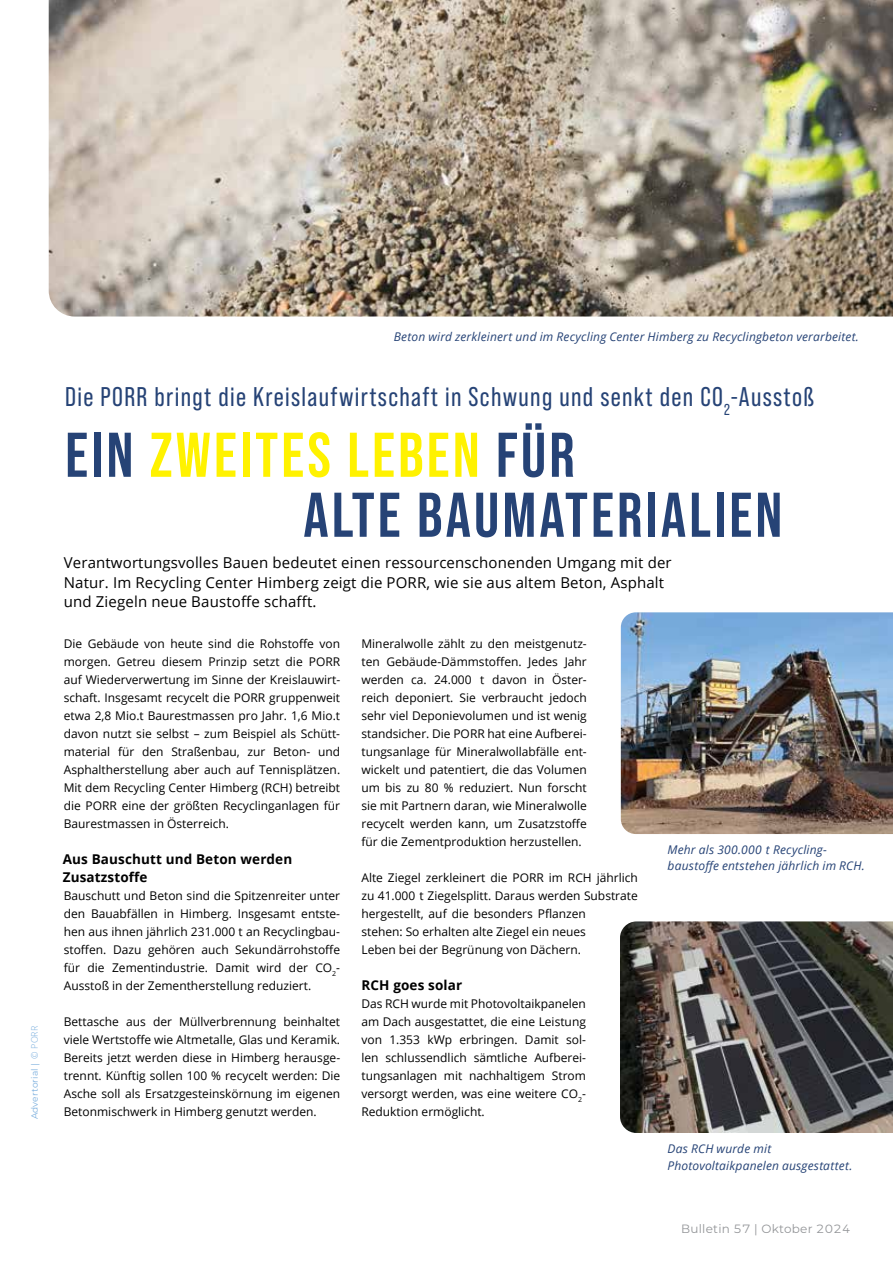
<style>
.page{position:relative;width:893px;height:1263px;background:#fff}
.page>*{position:absolute;margin:0;border:0;box-sizing:border-box;transform-origin:0 0}
.t1{font:63px/60px "Bebas Neue";letter-spacing:.05em;color:#264376}
.t2{font:27px "Bebas Neue Pro";letter-spacing:.05em;color:#264376}
.t3{font:15px/19.5px "Open Sans";letter-spacing:.01em;color:#000}
.t4{font:700 13.5px/18px "Open Sans";letter-spacing:.01em;color:#000}
.t5{font:12px/18px "Open Sans";color:#000;text-align:justify}
.t6{font:italic 12px/16.5px "Open Sans";letter-spacing:.015em;color:#264376}
.t7{font:12px "Montserrat";letter-spacing:.02em;color:#939598}
.t8{font:9px "Montserrat";letter-spacing:.02em;color:#7bafde}
.s1{font-family:"Open Sans";font-weight:300}
.s2{color:#fff200}
</style>
<div class="page">
<img style="left:49px;top:0;width:844px;height:316px">
<img style="left:621px;top:612px;width:272px;height:222px">
<img style="left:620px;top:921px;width:273px;height:212px">
<p class="t8" style="left:29px;top:1119px;width:95px;rotate:-90deg">Advertorial | <span class="s1">© PORR</span></p>
<p class="t6" style="left:394px;top:328px;width:467px">Beton wird zerkleinert und im Recycling Center Himberg zu Recyclingbeton verarbeitet.</p>
<h2 class="t2" style="left:65px;top:382px;width:750px">Die PORR bringt die Kreislaufwirtschaft in Schwung und senkt den CO<sub>2</sub>-Ausstoß</h2>
<h1 class="t1" style="left:303px;top:424px;width:480px;text-indent:-238px">EIN <span class="s2">ZWEITES LEBEN</span> FÜR<br>ALTE BAUMATERIALIEN</h1>
<p class="t3" style="left:64px;top:553px;width:609px">Verantwortungsvolles Bauen bedeutet einen ressourcenschonenden Umgang mit der<br>Natur. Im Recycling Center Himberg zeigt die PORR, wie sie aus altem Beton, Asphalt und Ziegeln neue Baustoffe schafft.</p>
<p class="t5" style="left:64px;top:634px;width:278px">Die Gebäude von heute sind die Rohstoffe von morgen. Getreu diesem Prinzip setzt die PORR auf Wiederverwertung im Sinne der Kreislauwirt&shy;schaft. Insgesamt recycelt die PORR gruppenweit etwa 2,8 Mio.t Baurestmassen pro Jahr. 1,6 Mio.t davon nutzt sie selbst – zum Beispiel als Schütt&shy;material für den Straßenbau, zur Beton- und Asphaltherstellung aber auch auf Tennisplätzen.<br>Mit dem Recycling Center Himberg (RCH) betreibt die PORR eine der größten Recyclinganlagen für Baurestmassen in Österreich.</p>
<p class="t5" style="left:361px;top:634px;width:227px">Mineralwolle zählt zu den meistgenutz&shy;ten Gebäude-Dämmstoffen. Jedes Jahr werden ca. 24.000 t davon in Öster&shy;reich deponiert. Sie verbraucht jedoch sehr viel Deponievolumen und ist wenig standsicher. Die PORR hat eine Aufberei&shy;tungsanlage für Mineralwollabfälle ent&shy;wickelt und patentiert, die das Volumen um bis zu 80 % reduziert. Nun forscht sie mit Partnern daran, wie Mineralwolle recycelt werden kann, um Zusatzstoffe für die Zementproduktion herzustellen.</p>
<p class="t5" style="left:361px;top:868px;width:278px;text-align:left">Alte Ziegel zerkleinert die PORR im RCH jährlich zu 41.000 t Ziegelsplitt. Daraus werden Substrate hergestellt, auf die besonders Pflanzen<br>stehen: So erhalten alte Ziegel ein neues<br>Leben bei der Begrünung von Dächern.</p>
<p class="t6" style="left:668px;top:841px;width:199px">Mehr als 300.000 t Recycling&shy;baustoffe entstehen jährlich im RCH.</p>
<p class="t4" style="left:63px;top:850px;width:231px">Aus Bauschutt und Beton werden<br>Zusatzstoffe</p>
<p class="t5" style="left:64px;top:886px;width:278px">Bauschutt und Beton sind die Spitzenreiter unter den Bauabfällen in Himberg. Insgesamt entste&shy;hen aus ihnen jährlich 231.000 t an Recyclingbau&shy;stoffen. Dazu gehören auch Sekundärrohstoffe für die Zementindustrie. Damit wird der CO<sub>2</sub>- Ausstoß in der Zementherstellung reduziert.</p>
<p class="t5" style="left:64px;top:1012px;width:278px">Bettasche aus der Müllverbrennung beinhaltet viele Wertstoffe wie Altmetalle, Glas und Keramik.<br>Bereits jetzt werden diese in Himberg herausge&shy;trennt. Künftig sollen 100 % recycelt werden: Die Asche soll als Ersatzgesteinskörnung im eigenen Betonmischwerk in Himberg genutzt werden.</p>
<p class="t4" style="left:361px;top:976px;width:102px">RCH goes solar</p>
<p class="t5" style="left:361px;top:994px;width:226px">Das RCH wurde mit Photovoltaikpanelen am Dach ausgestattet, die eine Leistung von 1.353 kWp erbringen. Damit sol&shy;len schlussendlich sämtliche Aufberei&shy;tungsanlagen mit nachhaltigem Strom versorgt werden, was eine weitere CO<sub>2</sub>- Reduktion ermöglicht.</p>
<p class="t6" style="left:668px;top:1140px;width:186px">Das RCH wurde mit<br>Photovoltaikpanelen ausgestattet.</p>
<p class="t7" style="left:681px;top:1220px;width:171px">Bulletin 57 | Oktober 2024</p>
</div>
